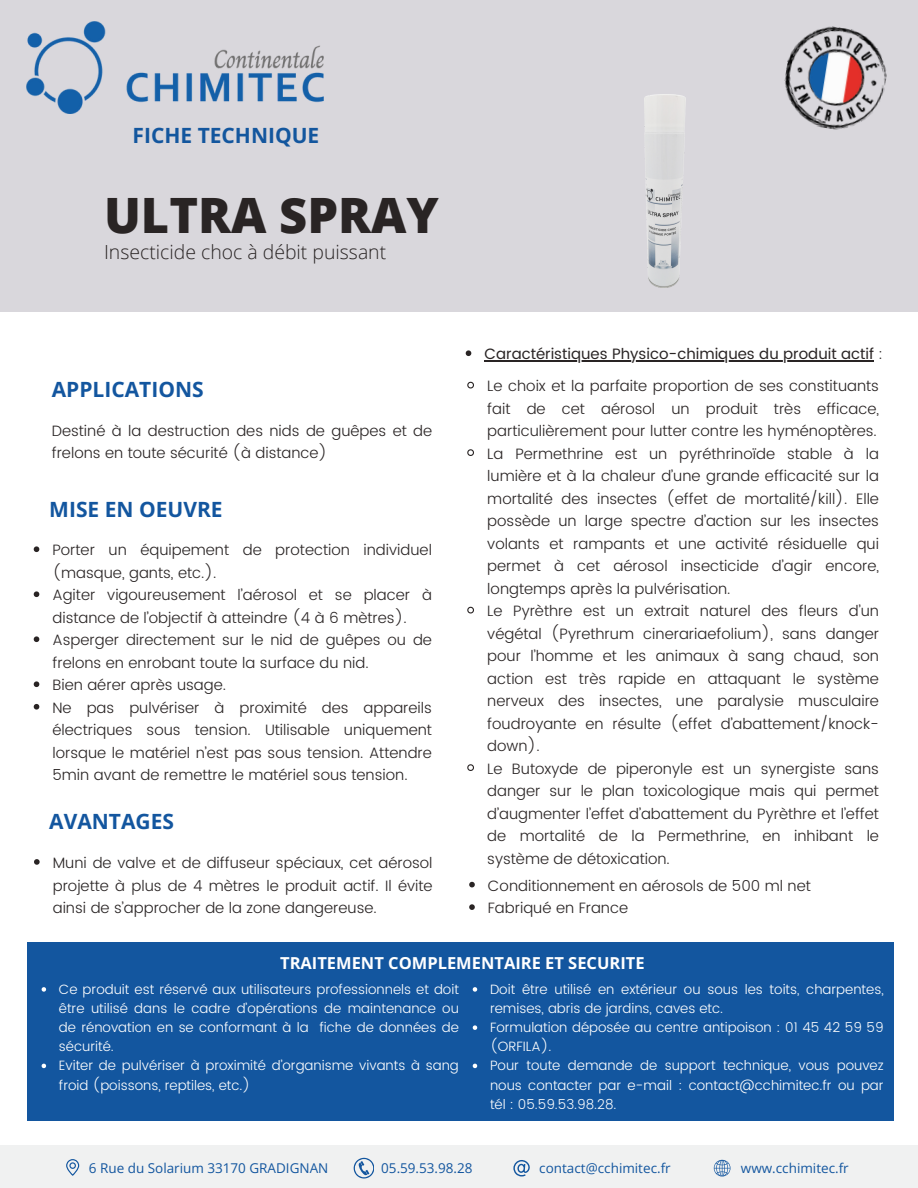
<style>
.page{position:relative;width:918px;height:1188px;background:#fff}
.page>*{position:absolute;margin:0;border:0;box-sizing:border-box;transform-origin:0 0}
.t1{font:800 48.75px "Open Sans";color:#292424}
.t2{font:700 21px "Open Sans";color:#13569f}
.t3{font:700 21px "Open Sans";color:#13569e}
.t4{font:300 19.5px "Open Sans";color:#292424}
.t5{font:700 16.5px "Open Sans";color:#fff}
.t6{font:300 15px/22.5px "Poppins";color:#292424;text-align:justify}
.t7{font:15px "Poppins";color:#292424}
.t8{font:300 13.5px/19.2px "Poppins";color:#fff}
.t9{font:13.5px "Open Sans";color:#13569f}
.s1{font-weight:300}
</style>
<div class="page">
<div style="left:0;top:1145px;width:918px;height:43px;background:#f0f1f1"></div>
<div style="left:0;top:0;width:918px;height:312px;background:#d9d7dc"></div>
<img style="left:784px;top:26px;width:103px;height:104px">
<img style="left:27px;top:21px;width:297px;height:93px">
<svg style="left:354px;top:1158px;width:20px;height:20px"></svg>
<svg style="left:66px;top:1159px;width:13px;height:17px"></svg>
<svg style="left:714px;top:1160px;width:16px;height:17px"></svg>
<svg style="left:513px;top:1160px;width:17px;height:17px"></svg>
<div style="left:27px;top:943px;width:866px;height:178px;background:#13569f"></div>
<img style="left:645px;top:94px;width:40px;height:194px">
<svg style="left:466px;top:350px;width:5px;height:6px"></svg>
<hr style="left:484px;top:361px;width:390px;height:1px;background:#292424">
<svg style="left:34px;top:546px;width:5px;height:6px"></svg>
<svg style="left:34px;top:591px;width:5px;height:6px"></svg>
<svg style="left:34px;top:636px;width:5px;height:6px"></svg>
<svg style="left:34px;top:681px;width:5px;height:6px"></svg>
<svg style="left:34px;top:704px;width:5px;height:6px"></svg>
<svg style="left:473px;top:987px;width:4px;height:5px"></svg>
<svg style="left:473px;top:1025px;width:4px;height:5px"></svg>
<svg style="left:473px;top:1064px;width:4px;height:4px"></svg>
<svg style="left:42px;top:987px;width:4px;height:5px"></svg>
<svg style="left:42px;top:1064px;width:4px;height:4px"></svg>
<svg style="left:34px;top:859px;width:6px;height:6px"></svg>
<svg style="left:467px;top:381px;width:7px;height:8px"></svg>
<svg style="left:467px;top:449px;width:7px;height:7px"></svg>
<svg style="left:467px;top:606px;width:7px;height:8px"></svg>
<svg style="left:467px;top:764px;width:7px;height:7px"></svg>
<svg style="left:469px;top:882px;width:6px;height:5px"></svg>
<svg style="left:469px;top:904px;width:6px;height:6px"></svg>
<p class="t3" style="left:133px;top:121px;width:188px">FICHE TECHNIQUE</p>
<h1 class="t1" style="left:104px;top:181px;width:336px">ULTRA SPRAY</h1>
<h3 class="t4" style="left:104px;top:238px;width:284px">Insecticide choc à débit puissant</h3>
<p class="t2" style="left:52px;top:375px;width:153px">APPLICATIONS</p>
<p class="t6" style="left:52px;top:419px;width:382px">Destiné à la destruction des nids de guêpes et de frelons en toute sécurité (à distance)</p>
<p class="t2" style="left:49px;top:494px;width:175px">MISE EN OEUVRE</p>
<p class="t6" style="left:52px;top:539px;width:381px">Porter un équipement de protection individuel (masque, gants, etc.).</p>
<h2 class="t6" style="left:52px;top:584px;width:381px">Agiter vigoureusement l’aérosol et se placer à distance de l’objectif à atteindre (4 à 6 mètres).</h2>
<h5 class="t6" style="left:52px;top:629px;width:381px">Asperger directement sur le nid de guêpes ou de frelons en enrobant toute la surface du nid.</h5>
<h2 class="t6" style="left:52px;top:674px;width:175px">Bien aérer après usage.</h2>
<p class="t6" style="left:52px;top:697px;width:381px">Ne pas pulvériser à proximité des appareils électriques sous tension. Utilisable uniquement lorsque le matériel n’est pas sous tension. Attendre 5min avant de remettre le matériel sous tension.</p>
<p class="t2" style="left:49px;top:807px;width:126px">AVANTAGES</p>
<p class="t6" style="left:53px;top:852px;width:381px">Muni de valve et de diffuseur spéciaux, cet aérosol projette à plus de 4 mètres le produit actif. Il évite ainsi de s’approcher de la zone dangereuse.</p>
<p class="t7" style="left:484px;top:345px;width:400px">Caractéristiques Physico-chimiques du produit actif <span class="s1">:</span></p>
<p class="t6" style="left:487px;top:375px;width:393px">Le choix et la parfaite proportion de ses constituants fait de cet aérosol un produit très efficace, particulièrement pour lutter contre les hyménoptères.</p>
<p class="t6" style="left:487px;top:442px;width:393px">La Permethrine est un pyréthrinoïde stable à la lumière et à la chaleur d’une grande efficacité sur la mortalité des insectes (effet de mortalité/kill). Elle possède un large spectre d’action sur les insectes volants et rampants et une activité résiduelle qui permet à cet aérosol insecticide d’agir encore, longtemps après la pulvérisation.</p>
<p class="t6" style="left:487px;top:600px;width:393px">Le Pyrèthre est un extrait naturel des fleurs d’un végétal (Pyrethrum cinerariaefolium), sans danger pour l’homme et les animaux à sang chaud, son action est très rapide en attaquant le système nerveux des insectes, une paralysie musculaire foudroyante en résulte (effet d’abattement/knock&shy;down).</p>
<p class="t6" style="left:487px;top:757px;width:393px">Le Butoxyde de piperonyle est un synergiste sans danger sur le plan toxicologique mais qui permet d’augmenter l’effet d’abattement du Pyrèthre et l’effet de mortalité de la Permethrine, en inhibant le système de détoxication.</p>
<h4 class="t6" style="left:488px;top:874px;width:324px">Conditionnement en aérosols de 500 ml net</h4>
<p class="t6" style="left:488px;top:897px;width:142px">Fabriqué en France</p>
<p class="t5" style="left:280px;top:952px;width:366px">TRAITEMENT COMPLEMENTAIRE ET SECURITE</p>
<p class="t8" style="left:59px;top:980px;width:402px;text-align:justify">Ce produit est réservé aux utilisateurs professionnels et doit être utilisé dans le cadre d’opérations de maintenance ou de rénovation en se conformant à la fiche de données de sécurité.</p>
<p class="t8" style="left:59px;top:1056px;width:402px">Eviter de pulvériser à proximité d’organisme vivants à sang froid (poissons, reptiles, etc.)</p>
<p class="t8" style="left:490px;top:980px;width:395px">Doit être utilisé en extérieur ou sous les toits, charpentes, remises, abris de jardins, caves etc.</p>
<p class="t8" style="left:490px;top:1018px;width:395px">Formulation déposée au centre antipoison : 01 45 42 59 59 (ORFILA).</p>
<p class="t8" style="left:490px;top:1056px;width:395px;text-align:justify">Pour toute demande de support technique, vous pouvez nous contacter par e-mail : contact@cchimitec.fr ou par tél : 05.59.53.98.28.</p>
<h2 class="t9" style="left:89px;top:1158px;width:241px">6 Rue du Solarium 33170 GRADIGNAN</h2>
<h2 class="t9" style="left:381px;top:1158px;width:93px">05.59.53.98.28</h2>
<h2 class="t9" style="left:539px;top:1158px;width:133px">contact@cchimitec.fr</h2>
<h2 class="t9" style="left:741px;top:1158px;width:109px">www.cchimitec.fr</h2>
</div>
